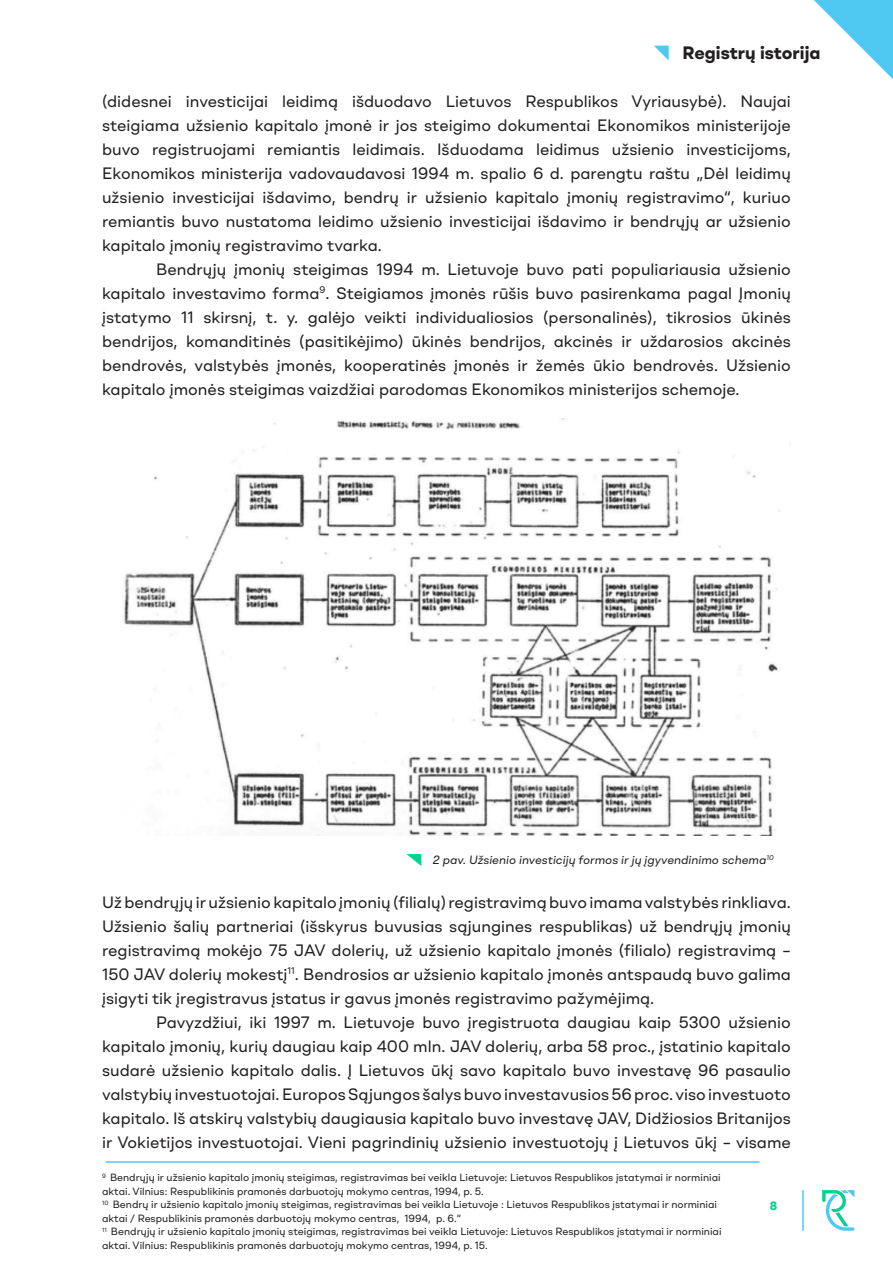
<style>
.page{position:relative;width:893px;height:1263px;background:#fff}
.page>*{position:absolute;margin:0;border:0;box-sizing:border-box;transform-origin:0 0}
.t1{font:700 18px "Shape";color:#231f20}
.t2{font:16.5px/24px "Shape";color:#231f20}
.t3{font:italic 12px "Shape";color:#231f20}
.t4{font:700 12px "Shape";color:#05d191}
.t5{font:10.5px "Shape";color:#231f20}
.t6{font:9.6px "Shape";color:#231f20}
.t7{font:italic 7.05px "Shape";color:#231f20}
.t8{font:6.15px "Shape";color:#231f20}
.s1{font-size:16.5px}
</style>
<div class="page">
<svg style="left:814px;top:0;width:79px;height:79px"></svg>
<svg style="left:654px;top:46px;width:15px;height:14px"></svg>
<svg style="left:822px;top:1190px;width:32px;height:41px"></svg>
<hr style="left:802px;top:1190px;width:2px;height:41px;background:#4fc9f2">
<img style="left:123px;top:419px;width:668px;height:417px">
<svg style="left:406px;top:854px;width:15px;height:12px"></svg>
<hr style="left:106px;top:1161px;width:653px;height:2px;background:#4fc9f2">
<p class="t1" style="left:682px;top:40px;width:140px">Registrų istorija</p>
<p class="t2" style="left:102px;top:89px;width:71px">(didesnei</p>
<p class="t2" style="left:102px;top:113px;width:690px">steigiama užsienio kapitalo įmonė ir jos steigimo dokumentai Ekonomikos ministerijoje</p>
<p class="t2" style="left:686px;top:137px;width:106px">investicijoms,</p>
<p class="t2" style="left:631px;top:89px;width:97px">Vyriausybė .)</p>
<p class="t2" style="left:282px;top:89px;width:58px">leidimą</p>
<p class="t2" style="left:352px;top:89px;width:81px">išduodavo</p>
<p class="t2" style="left:446px;top:89px;width:67px">Lietuvos</p>
<p class="t2" style="left:525px;top:89px;width:94px">Respublikos</p>
<p class="t2" style="left:740px;top:89px;width:52px">Naujai</p>
<p class="t2" style="left:186px;top:89px;width:84px">investicijai</p>
<p class="t2" style="left:102px;top:137px;width:39px">buvo</p>
<p class="t2" style="left:102px;top:161px;width:690px">Ekonomikos ministerija vadovaudavosi 1994 m. spalio 6 d. parengtu raštu „Dėl leidimų</p>
<p class="t2" style="left:743px;top:185px;width:50px">kuriuo</p>
<p class="t2" style="left:352px;top:137px;width:74px">leidimais.</p>
<p class="t2" style="left:437px;top:137px;width:88px">Išduodama</p>
<p class="t2" style="left:536px;top:137px;width:65px">leidimus</p>
<p class="t2" style="left:612px;top:137px;width:64px">užsienio</p>
<p class="t2" style="left:152px;top:137px;width:105px">registruojami</p>
<p class="t2" style="left:267px;top:137px;width:75px">remiantis</p>
<p class="t2" style="left:626px;top:185px;width:110px">registravimo ,“</p>
<p class="t2" style="left:263px;top:185px;width:75px">išdavimo,</p>
<p class="t2" style="left:344px;top:185px;width:57px">bendrų</p>
<p class="t2" style="left:495px;top:185px;width:65px">kapitalo</p>
<p class="t2" style="left:102px;top:185px;width:690px">užsienio<br>remiantis buvo nustatoma leidimo užsienio investicijai išdavimo ir bendrųjų ar užsienio kapitalo įmonių registravimo tvarka.</p>
<p class="t2" style="left:729px;top:257px;width:64px">užsienio</p>
<p class="t2" style="left:425px;top:185px;width:64px">užsienio</p>
<p class="t2" style="left:172px;top:185px;width:84px">investicijai</p>
<p class="t2" style="left:407px;top:185px;width:12px">ir</p>
<p class="t2" style="left:567px;top:185px;width:53px">įmonių</p>
<p class="t2" style="left:376px;top:257px;width:39px">1994</p>
<p class="t2" style="left:156px;top:257px;width:72px">Bendrųjų</p>
<p class="t2" style="left:448px;top:257px;width:73px">Lietuvoje</p>
<p class="t2" style="left:526px;top:257px;width:39px">buvo</p>
<p class="t2" style="left:611px;top:257px;width:111px">populiariausia</p>
<p class="t2" style="left:234px;top:257px;width:53px">įmonių</p>
<p class="t2" style="left:293px;top:257px;width:77px">steigimas</p>
<p class="t2" style="left:572px;top:257px;width:33px">pati</p>
<p class="t2" style="left:421px;top:257px;width:20px">m.</p>
<p class="t6" style="left:319px;top:284px;width:12px">9<span class="s1">.</span></p>
<p class="t2" style="left:102px;top:281px;width:219px">kapitalo investavimo forma</p>
<p class="t2" style="left:336px;top:281px;width:456px">Steigiamos įmonės rūšis buvo pasirenkama pagal Įmonių</p>
<p class="t2" style="left:102px;top:305px;width:71px">įstatymo</p>
<p class="t2" style="left:181px;top:305px;width:14px">11</p>
<p class="t2" style="left:203px;top:305px;width:96px">skirsnį .y.t,</p>
<p class="t2" style="left:308px;top:305px;width:49px">galėjo</p>
<p class="t2" style="left:364px;top:305px;width:43px">veikti</p>
<p class="t2" style="left:416px;top:305px;width:119px">individualiosios</p>
<p class="t2" style="left:543px;top:305px;width:115px">(personalinės ,)</p>
<p class="t2" style="left:666px;top:305px;width:67px">tikrosios</p>
<p class="t2" style="left:741px;top:305px;width:51px">ūkinės</p>
<p class="t2" style="left:102px;top:329px;width:77px">bendrijos,</p>
<p class="t2" style="left:186px;top:329px;width:106px">komanditinės</p>
<p class="t2" style="left:299px;top:329px;width:106px">(pasitikėjimo)</p>
<p class="t2" style="left:412px;top:329px;width:51px">ūkinės</p>
<p class="t2" style="left:470px;top:329px;width:77px">bendrijos,</p>
<p class="t2" style="left:554px;top:329px;width:61px">akcinės</p>
<p class="t2" style="left:621px;top:329px;width:12px">ir</p>
<p class="t2" style="left:640px;top:329px;width:85px">uždarosios</p>
<p class="t2" style="left:732px;top:329px;width:61px">akcinės</p>
<p class="t2" style="left:102px;top:353px;width:639px">bendrovės,<br>kapitalo įmonės steigimas vaizdžiai parodomas Ekonomikos ministerijos schemoje.</p>
<p class="t2" style="left:195px;top:353px;width:76px">valstybės</p>
<p class="t2" style="left:344px;top:353px;width:103px">kooperatinės</p>
<p class="t2" style="left:593px;top:353px;width:34px">ūkio</p>
<p class="t2" style="left:633px;top:353px;width:87px">bendrovės.</p>
<p class="t2" style="left:726px;top:353px;width:66px">Užsienio</p>
<p class="t2" style="left:536px;top:353px;width:51px">žemės</p>
<p class="t2" style="left:277px;top:353px;width:61px">įmonės,</p>
<p class="t2" style="left:454px;top:353px;width:57px">įmonės</p>
<p class="t2" style="left:517px;top:353px;width:12px">ir</p>
<p class="t7" style="left:766px;top:853px;width:9px">10</p>
<p class="t3" style="left:433px;top:852px;width:335px">2 pav. Užsienio investicijų formos ir jų įgyvendinimo schema</p>
<p class="t2" style="left:102px;top:889px;width:690px;text-align:right">Užbendrųjųiružsieniokapitaloįmonių(filialų)registravimąbuvoimamavalstybėsrinkliava.<br>Užsienio šalių partneriai (išskyrus buvusias sąjungines respublikas) už bendrųjų įmonių registravimą mokėjo 75 JAV dolerių, už užsienio kapitalo įmonės (filialo) registravimą – Bendrosios ar užsienio kapitalo įmonės antspaudą buvo galima</p>
<p class="t6" style="left:288px;top:964px;width:13px">11<span class="s1">.</span></p>
<p class="t2" style="left:102px;top:961px;width:554px">150 JAV dolerių mokestį<br>įsigyti tik įregistravus įstatus ir gavus įmonės registravimo pažymėjimą.</p>
<p class="t2" style="left:274px;top:1009px;width:37px">1997</p>
<p class="t2" style="left:679px;top:1009px;width:43px">5300</p>
<p class="t2" style="left:102px;top:1009px;width:690px;text-indent:54px">Pavyzdžiui,<br>kapitalo įmonių, kurių daugiau kaip 400 mln. JAV dolerių, arba 58 proc., įstatinio kapitalo sudarė užsienio kapitalo dalis Į. Lietuvos ūkį savo kapitalo buvo investavę 96 pasaulio valstybiųinvestuotojai.EuroposSąjungosšalysbuvoinvestavusios56proc.visoinvestuoto kapitalo Iš. atskirų valstybių daugiausia kapitalo buvo investavę JAV, Didžiosios Britanijos ir Vokietijos investuotojai. Vieni pagrindinių užsienio investuotojų į Lietuvos ūkį – visame</p>
<p class="t5" style="left:110px;top:1171px;width:612px">Bendrųjų ir užsienio kapitalo įmonių steigimas, registravimas bei veikla Lietuvoje: Lietuvos Respublikos įstatymai ir norminiai</p>
<p class="t2" style="left:249px;top:1009px;width:18px">iki</p>
<p class="t2" style="left:344px;top:1009px;width:73px">Lietuvoje</p>
<p class="t2" style="left:422px;top:1009px;width:39px">buvo</p>
<p class="t2" style="left:567px;top:1009px;width:65px">daugiau</p>
<p class="t2" style="left:638px;top:1009px;width:34px">kaip</p>
<p class="t2" style="left:728px;top:1009px;width:64px">užsienio</p>
<p class="t2" style="left:468px;top:1009px;width:93px">įregistruota</p>
<p class="t2" style="left:317px;top:1009px;width:20px">m.</p>
<p class="t8" style="left:102px;top:1172px;width:5px">9</p>
<p class="t5" style="left:102px;top:1184px;width:383px">aktai. Vilnius: Respublikinis pramonės darbuotojų mokymo centras, 1994, .p 5.</p>
<p class="t5" style="left:113px;top:1198px;width:606px">Bendrų ir užsienio kapitalo įmonių steigimas, registravimas bei veikla Lietuvoje : Lietuvos Respublikos įstatymai ir norminiai</p>
<p class="t8" style="left:102px;top:1199px;width:8px">10</p>
<p class="t4" style="left:770px;top:1198px;width:9px">8</p>
<p class="t5" style="left:102px;top:1211px;width:299px">aktai / Respublikinis pramonės darbuotojų mokymo centras,</p>
<p class="t5" style="left:111px;top:1225px;width:612px">Bendrųjų ir užsienio kapitalo įmonių steigimas, registravimas bei veikla Lietuvoje: Lietuvos Respublikos įstatymai ir norminiai</p>
<p class="t5" style="left:405px;top:1211px;width:28px">1994,</p>
<p class="t5" style="left:436px;top:1211px;width:26px">.p 6.”</p>
<p class="t8" style="left:102px;top:1226px;width:6px">11</p>
<p class="t5" style="left:102px;top:1238px;width:387px">aktai. Vilnius: Respublikinis pramonės darbuotojų mokymo centras, 1994, .p 15.</p>
</div>
